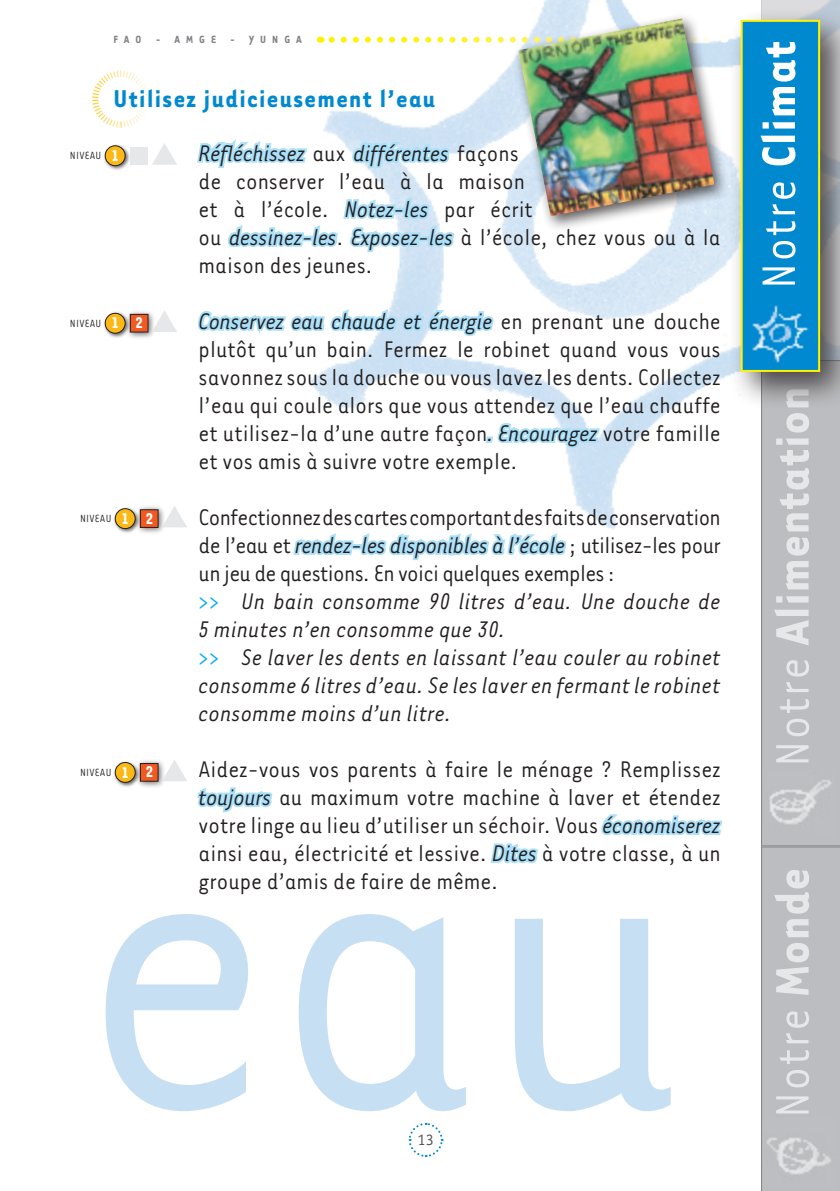
<style>
.page{position:relative;width:840px;height:1191px;background:#fff}
.page>*{position:absolute;margin:0;border:0;box-sizing:border-box;transform-origin:0 0}
.NormalTXT_Cat{font:469.2px "Tarzana Narrow";color:#c7dff2}
.t1{font:700 54px "Tarzana Narrow";letter-spacing:.02em;color:#e6e7e9}
.t2{font:700 54px "Tarzana Narrow";letter-spacing:.02em;color:#fff}
.t3{font:54px "Tarzana Narrow";letter-spacing:.02em;color:#e6e7e9}
.Heading02{font:700 28px "Tarzana Narrow";letter-spacing:.05em;color:#0089cf}
.IndentedTXTcat{font:26px/28px "Tarzana Narrow";color:#231f20;text-align:justify}
.IndentedTXTcat-2{font:italic 26px/28px "Tarzana Narrow";color:#231f20}
.Txt_introPage{font:700 18px "Tarzana Narrow";color:#fff}
.t4{font:16px "Officina Sans";color:#57585a}
.Txt_introPage-2{font:12px "Tarzana Narrow";letter-spacing:.02em;color:#231f20}
.t5{font:700 12px "Tarzana Narrow";letter-spacing:.5em;color:#808285}
.s1{font-style:italic}
.s2{font-style:normal;color:#00aeef}
.s3{font-weight:400}
.s4{font-weight:700}
</style>
<div class="page">
<img style="left:311px;top:0;width:415px;height:530px">
<svg style="left:761px;top:0;width:78px;height:1191px;background:#b3b4b7"></svg>
<div style="left:763px;top:1116px;width:72px;height:71px;background:#bcbdc0"></div>
<img style="left:767px;top:1138px;width:64px;height:36px">
<div style="left:726px;top:6px;width:113px;height:414px;background:#231f20;opacity:.75"></div>
<div style="left:740px;top:20px;width:79px;height:352px;background:#0089cf;border:2px solid #fff101"></div>
<img style="left:752px;top:305px;width:56px;height:58px">
<svg style="left:408px;top:1122px;width:35px;height:35px"></svg>
<svg style="left:331px;top:37px;width:178px;height:6px"></svg>
<svg style="left:92px;top:70px;width:55px;height:58px"></svg>
<svg style="left:197px;top:139px;width:110px;height:29px"></svg>
<svg style="left:349px;top:138px;width:103px;height:32px"></svg>
<svg style="left:228px;top:194px;width:228px;height:60px"></svg>
<svg style="left:198px;top:306px;width:298px;height:34px"></svg>
<div style="left:486px;top:436px;width:6px;height:7px;border:4px solid #aae0f9"></div>
<svg style="left:494px;top:421px;width:109px;height:29px"></svg>
<svg style="left:293px;top:533px;width:274px;height:27px"></svg>
<svg style="left:197px;top:787px;width:76px;height:26px"></svg>
<svg style="left:601px;top:814px;width:122px;height:22px"></svg>
<svg style="left:490px;top:843px;width:48px;height:21px"></svg>
<div style="left:103px;top:144px;width:33px;height:33px;background:#231f20;opacity:.7"></div>
<div style="left:105px;top:146px;width:20px;height:20px;background:#fcb814;border-radius:50%"></div>
<div style="left:105px;top:146px;width:20px;height:20px;border:1px solid #231f20;border-radius:50%"></div>
<div style="left:130px;top:147px;width:18px;height:17px;background:#e6e7e9"></div>
<svg style="left:152px;top:143px;width:25px;height:22px"></svg>
<div style="left:113px;top:760px;width:34px;height:34px;background:#231f20;opacity:.7"></div>
<div style="left:115px;top:762px;width:20px;height:20px;background:#fcb814;border-radius:50%"></div>
<div style="left:115px;top:762px;width:20px;height:20px;border:1px solid #231f20;border-radius:50%"></div>
<div style="left:135px;top:758px;width:38px;height:38px;background:#231f20;opacity:.7"></div>
<div style="left:140px;top:763px;width:18px;height:18px;background:#f15921"></div>
<div style="left:140px;top:763px;width:18px;height:18px;border:1px solid #231f20"></div>
<svg style="left:162px;top:759px;width:25px;height:22px"></svg>
<div style="left:103px;top:311px;width:33px;height:34px;background:#231f20;opacity:.7"></div>
<div style="left:105px;top:313px;width:20px;height:20px;background:#fcb814;border-radius:50%"></div>
<div style="left:105px;top:313px;width:20px;height:20px;border:1px solid #231f20;border-radius:50%"></div>
<div style="left:125px;top:309px;width:38px;height:38px;background:#231f20;opacity:.7"></div>
<div style="left:130px;top:314px;width:18px;height:18px;background:#f15921"></div>
<div style="left:130px;top:314px;width:18px;height:18px;border:1px solid #231f20"></div>
<svg style="left:152px;top:310px;width:25px;height:22px"></svg>
<div style="left:113px;top:507px;width:34px;height:33px;background:#231f20;opacity:.7"></div>
<div style="left:115px;top:508px;width:20px;height:20px;background:#fcb814;border-radius:50%"></div>
<div style="left:115px;top:508px;width:20px;height:21px;border:1px solid #231f20;border-radius:50%"></div>
<div style="left:135px;top:504px;width:38px;height:38px;background:#231f20;opacity:.7"></div>
<div style="left:140px;top:510px;width:18px;height:17px;background:#f15921"></div>
<div style="left:140px;top:509px;width:18px;height:18px;border:1px solid #231f20"></div>
<svg style="left:162px;top:505px;width:25px;height:22px"></svg>
<div style="left:509px;top:10px;width:231px;height:236px;background:#231f20;opacity:.75"></div>
<img style="left:518px;top:18px;width:196px;height:198px">
<p class="t5" style="left:113px;top:32px;width:190px">FAO - AMGE - YUNGA</p>
<p class="Heading02" style="left:113px;top:81px;width:323px">Utilisez judicieusement l’eau</p>
<p class="IndentedTXTcat" style="left:198px;top:138px;width:523px;text-align:left"><span class="s1">Réfléchissez</span> aux <span class="s1">différentes</span> façons<br>de conserver l’eau à la maison<br>et à l’école. <span class="s1">Notez-les</span> par écrit<br>ou <span class="s1">dessinez-les</span>. <span class="s1">Exposez-les</span> à l’école, chez vous ou à la maison des jeunes.</p>
<p class="IndentedTXTcat" style="left:198px;top:306px;width:523px"><span class="s1">Conservez eau chaude et énergie</span> en prenant une douche plutôt qu’un bain. Fermez le robinet quand vous vous savonnez sous la douche ou vous lavez les dents. Collectez l’eau qui coule alors que vous attendez que l’eau chauffe et utilisez-la d’une autre façon<span class="s1">. Encouragez</span> votre famille et vos amis à suivre votre exemple.</p>
<p class="IndentedTXTcat" style="left:198px;top:502px;width:523px">Confectionnez des cartes comportant des faits de conservation de l’eau et <span class="s1">rendez-les disponibles à l’école</span> ; utilisez-les pour un jeu de questions. En voici quelques exemples:</p>
<p class="IndentedTXTcat-2" style="left:198px;top:586px;width:523px"><span class="s2">&gt;&gt;</span> Un bain consomme 90 litres d’eau. Une douche de<br>5 minutes n’en consomme que 30.</p>
<p class="IndentedTXTcat-2" style="left:198px;top:642px;width:523px;text-align:justify"><span class="s2">&gt;&gt;</span> Se laver les dents en laissant l’eau couler au robinet consomme 6 litres d’eau. Se les laver en fermant le robinet consomme moins d’un litre.</p>
<p class="IndentedTXTcat" style="left:198px;top:754px;width:523px">Aidez-vous vos parents à faire le ménage ? Remplissez <span class="s1">toujours</span> au maximum votre machine à laver et étendez votre linge au lieu d’utiliser un séchoir. Vous <span class="s1">économiserez </span>ainsi eau, électricité et lessive. <span class="s1">Dites</span> à votre classe, à un groupe d’amis de faire de même.</p>
<p class="Txt_introPage-2" style="left:70px;top:149px;width:12px">Niveau</p>
<p class="Txt_introPage" style="left:111px;top:144px;width:9px">1</p>
<p class="Txt_introPage-2" style="left:70px;top:316px;width:12px">Niveau</p>
<p class="Txt_introPage" style="left:111px;top:312px;width:9px">1</p>
<p class="Txt_introPage" style="left:135px;top:311px;width:9px">2</p>
<p class="Txt_introPage-2" style="left:80px;top:511px;width:12px">Niveau</p>
<p class="Txt_introPage" style="left:121px;top:507px;width:9px">1</p>
<p class="Txt_introPage" style="left:145px;top:507px;width:9px">2</p>
<p class="Txt_introPage-2" style="left:80px;top:765px;width:12px">Niveau</p>
<p class="Txt_introPage" style="left:121px;top:761px;width:9px">1</p>
<p class="Txt_introPage" style="left:145px;top:760px;width:9px">2</p>
<p class="NormalTXT_Cat" style="left:78px;top:682px;width:612px">eau</p>
<p class="t4" style="left:417px;top:1130px;width:17px">13</p>
<h2 class="t2" style="left:744px;top:289px;width:250px;rotate:-90deg"><span class="s3">Notre</span> Climat</h2>
<h2 class="t1" style="left:758px;top:767px;width:382px;rotate:-90deg"><span class="s3">Notre</span> Alimentation</h2>
<h2 class="t3" style="left:759px;top:1118px;width:252px;rotate:-90deg">Notre <span class="s4">Monde</span></h2>
</div>
